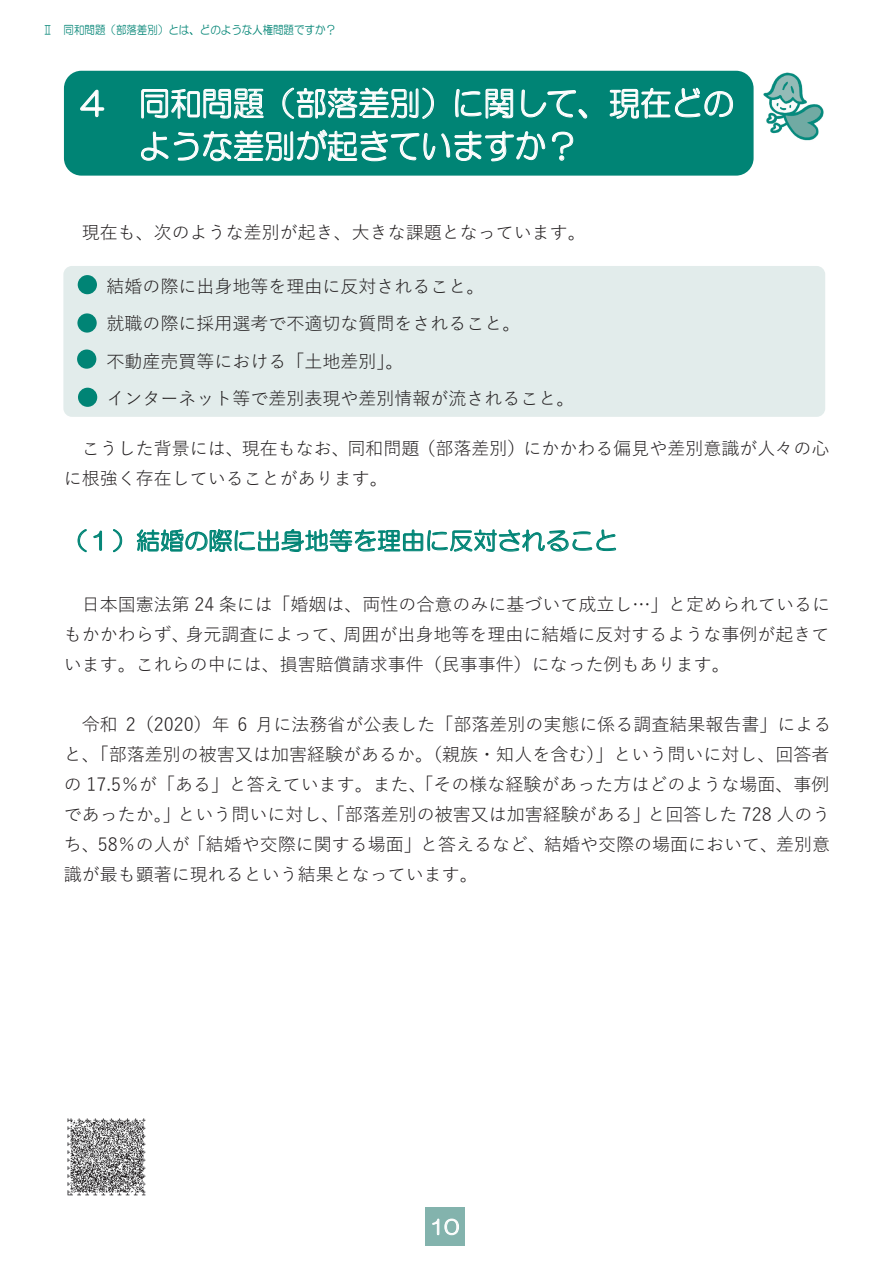
<style>
.page{position:relative;width:893px;height:1263px;background:#fff}
.page>*{position:absolute;margin:0;border:0;box-sizing:border-box;transform-origin:0 0}
.t1{font:33px/42.9px "HG Maru Gothic MPRO";color:#fff;scale:.95 1}
.t2{font:24px "HG Maru Gothic MPRO";letter-spacing:.005em;color:#008475}
.t3{font:19.5px "HG Maru Gothic MPRO";color:#fff}
.t4{font:18px/30px "Yu Gothic";color:#231f20}
.t5{font:11.7px "HG Maru Gothic MPRO";color:#008475;scale:.9 1}
</style>
<div class="page">
<div style="left:425px;top:1207px;width:39px;height:39px;background:#83b3ad"></div>
<div style="left:63px;top:266px;width:762px;height:151px;background:#e2eceb;border-radius:9px"></div>
<svg style="left:78px;top:529px;width:9px;height:23px"></svg>
<svg style="left:93px;top:531px;width:9px;height:20px"></svg>
<svg style="left:113px;top:530px;width:9px;height:22px"></svg>
<svg style="left:137px;top:529px;width:479px;height:23px"></svg>
<div style="left:64px;top:71px;width:690px;height:105px;background:#008475;border-radius:17px"></div>
<svg style="left:80px;top:90px;width:25px;height:27px"></svg>
<svg style="left:610px;top:88px;width:123px;height:31px"></svg>
<svg style="left:141px;top:87px;width:446px;height:75px"></svg>
<div style="left:78px;top:275px;width:19px;height:19px;background:#008475;border-radius:50%"></div>
<div style="left:77px;top:313px;width:20px;height:20px;background:#008475;border-radius:50%"></div>
<div style="left:77px;top:349px;width:19px;height:20px;background:#008475;border-radius:50%"></div>
<div style="left:78px;top:388px;width:19px;height:19px;background:#008475;border-radius:50%"></div>
<svg style="left:432px;top:1219px;width:7px;height:16px"></svg>
<svg style="left:445px;top:1219px;width:14px;height:16px"></svg>
<img style="left:68px;top:1118px;width:77px;height:77px">
<img style="left:763px;top:72px;width:61px;height:69px">
<p class="t5" style="left:43px;top:24px;width:328px">Ⅱ 同和問題（部落差別）とは、どのような人権問題ですか？</p>
<h1 class="t1" style="left:139px;top:82px;width:628px;text-indent:-63px">４ 同和問題（部落差別）に関して、現在どのような差別が起きていますか？</h1>
<p class="t4" style="left:82px;top:215px;width:505px">現在も、次のような差別が起き、大きな課題となっています。</p>
<p class="t4" style="left:106px;top:265px;width:470px;line-height:37.5px">結婚の際に出身地等を理由に反対されること。<br>就職の際に採用選考で不適切な質問をされること。<br>不動産売買等における「土地差別」。<br>インターネット等で差別表現や差別情報が流されること。</p>
<p class="t4" style="left:64px;top:431px;width:767px;text-indent:18px">こうした背景には、現在もなお、同和問題（部落差別）にかかわる偏見や差別意識が人々の心に根強く存在していることがあります。</p>
<h2 class="t2" style="left:64px;top:529px;width:555px">（１）結婚の際に出身地等を理由に反対されること</h2>
<p class="t4" style="left:64px;top:587px;width:768px;text-align:justify;text-indent:18px">日本国憲法第 24 条には「婚姻は、両性の合意のみに基づいて成立し…」と定められているにもかかわらず、身元調査によって、周囲が出身地等を理由に結婚に反対するような事例が起きています。これらの中には、損害賠償請求事件（民事事件）になった例もあります。</p>
<p class="t4" style="left:64px;top:707px;width:769px;text-align:justify;text-indent:18px">令和 2（2020）年 6 月に法務省が公表した「部落差別の実態に係る調査結果報告書」によると、「部落差別の被害又は加害経験があるか。（親族・知人を含む）」という問いに対し、回答者の 17.5％が「ある」と答えています。また、「その様な経験があった方はどのような場面、事例であったか。」という問いに対し、「部落差別の被害又は加害経験がある」と回答した 728 人のうち、58％の人が「結婚や交際に関する場面」と答えるなど、結婚や交際の場面において、差別意識が最も顕著に現れるという結果となっています。</p>
<p class="t3" style="left:430px;top:1217px;width:31px">10</p>
</div>
